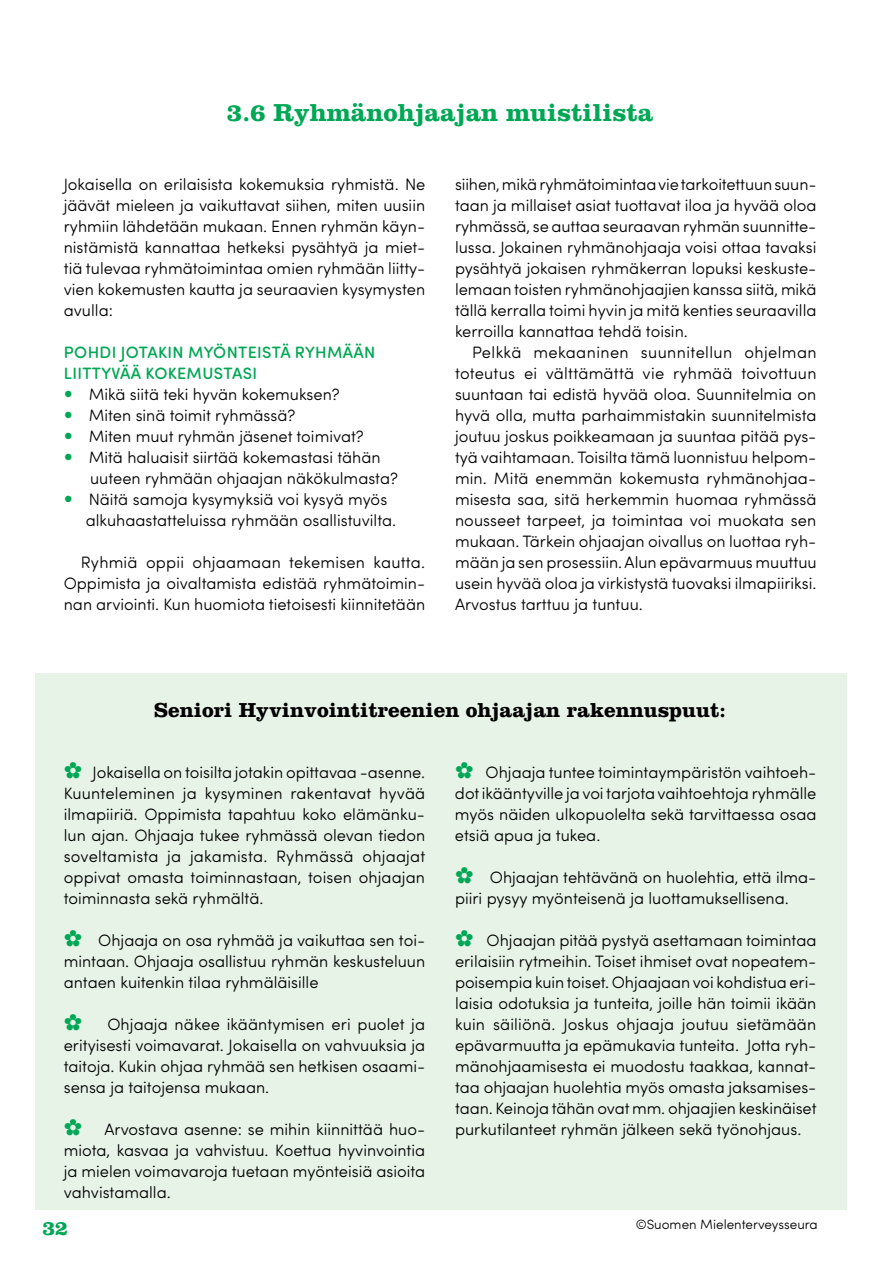
<style>
.page{position:relative;width:893px;height:1263px;background:#fff}
.page>*{position:absolute;margin:0;border:0;box-sizing:border-box;transform-origin:0 0}
.t1{font:700 25.5px "Clarendon";color:#00a754}
.t2{font:700 21px "Clarendon";color:#000}
.t3{font:700 21px "Clarendon";color:#00a754}
.t4{font:300 16.5px/21px "Sofia Pro Soft";color:#000;text-align:justify}
.t5{font:500 16.5px/21px "Sofia Pro Soft";letter-spacing:.02em;color:#00a754}
.t6{font:300 13.5px "Sofia Pro Soft";color:#000}
.s1{color:#00a754}
</style>
<div class="page">
<div style="left:35px;top:673px;width:811px;height:536px;background:#e7f3e7"></div>
<h1 class="t1" style="left:227px;top:97px;width:428px">3.6 Ryhmänohjaajan muistilista</h1>
<p class="t4" style="left:64px;top:173px;width:363px">Jokaisella on erilaisista kokemuksia ryhmistä. Ne jäävät mieleen ja vaikuttavat siihen, miten uusiin ryhmiin lähdetään mukaan. Ennen ryhmän käyn&shy;nistämistä kannattaa hetkeksi pysähtyä ja miet&shy;tiä tulevaa ryhmätoimintaa omien ryhmään liitty&shy;vien kokemusten kautta ja seuraavien kysymysten avulla:</p>
<p class="t5" style="left:64px;top:340px;width:313px">POHDI JOTAKIN MYÖNTEISTÄ RYHMÄÄN<br>LIITTYVÄÄ KOKEMUSTASI</p>
<p class="t4" style="left:86px;top:383px;width:314px;text-align:left">Mikä siitä teki hyvän kokemuksen?<br>Miten sinä toimit ryhmässä?<br>Miten muut ryhmän jäsenet toimivat?<br>Mitä haluaisit siirtää kokemastasi tähän uuteen ryhmään ohjaajan näkökulmasta?<br>Näitä samoja kysymyksiä voi kysyä myös alkuhaastatteluissa ryhmään osallistuvilta.</p>
<p class="t4" style="left:64px;top:551px;width:363px;text-indent:17px">Ryhmiä oppii ohjaamaan tekemisen kautta.<br>Oppimista ja oivaltamista edistää ryhmätoimin&shy;nan arviointi. Kun huomiota tietoisesti kiinnitetään</p>
<p class="t4" style="left:455px;top:173px;width:363px">siihen, mikä ryhmätoimintaa vie tarkoitettuun suun&shy;taan ja millaiset asiat tuottavat iloa ja hyvää oloa ryhmässä, se auttaa seuraavan ryhmän suunnitte&shy;lussa. Jokainen ryhmänohjaaja voisi ottaa tavaksi pysähtyä jokaisen ryhmäkerran lopuksi keskuste&shy;lemaan toisten ryhmänohjaajien kanssa siitä, mikä tällä kerralla toimi hyvin ja mitä kenties seuraavilla kerroilla kannattaa tehdä toisin.</p>
<p class="t4" style="left:455px;top:341px;width:363px;text-indent:17px">Pelkkä mekaaninen suunnitellun ohjelman toteutus ei välttämättä vie ryhmää toivottuun suuntaan tai edistä hyvää oloa. Suunnitelmia on hyvä olla, mutta parhaimmistakin suunnitelmista joutuu joskus poikkeamaan ja suuntaa pitää pys&shy;tyä vaihtamaan. Toisilta tämä luonnistuu helpom&shy;min. Mitä enemmän kokemusta ryhmänohjaa&shy;misesta saa, sitä herkemmin huomaa ryhmässä nousseet tarpeet, ja toimintaa voi muokata sen mukaan. Tärkein ohjaajan oivallus on luottaa ryh&shy;mään ja sen prosessiin. Alun epävarmuus muuttuu usein hyvää oloa ja virkistystä tuovaksi ilmapiiriksi.<br>Arvostus tarttuu ja tuntuu.</p>
<p class="t2" style="left:154px;top:697px;width:573px">Seniori Hyvinvointitreenien ohjaajan rakennuspuut:</p>
<p class="t4" style="left:64px;top:761px;width:363px"><span class="s1">✿</span> Jokaisella on toisilta jotakin opittavaa -asenne.<br>Kuunteleminen ja kysyminen rakentavat hyvää ilmapiiriä. Oppimista tapahtuu koko elämänku&shy;lun ajan. Ohjaaja tukee ryhmässä olevan tiedon soveltamista ja jakamista. Ryhmässä ohjaajat oppivat omasta toiminnastaan, toisen ohjaajan toiminnasta sekä ryhmältä.</p>
<p class="t4" style="left:64px;top:929px;width:363px"><span class="s1">✿</span> Ohjaaja on osa ryhmää ja vaikuttaa sen toi&shy;mintaan. Ohjaaja osallistuu ryhmän keskusteluun antaen kuitenkin tilaa ryhmäläisille</p>
<p class="t4" style="left:64px;top:1013px;width:363px"><span class="s1">✿</span> Ohjaaja näkee ikääntymisen eri puolet ja erityisesti voimavarat. Jokaisella on vahvuuksia ja taitoja. Kukin ohjaa ryhmää sen hetkisen osaami&shy;sensa ja taitojensa mukaan.</p>
<p class="t4" style="left:64px;top:1118px;width:363px"><span class="s1">✿</span> Arvostava asenne: se mihin kiinnittää huo&shy;miota, kasvaa ja vahvistuu. Koettua hyvinvointia ja mielen voimavaroja tuetaan myönteisiä asioita vahvistamalla.</p>
<p class="t4" style="left:455px;top:761px;width:363px"><span class="s1">✿</span> Ohjaaja tuntee toimintaympäristön vaihtoeh&shy;dot ikääntyville ja voi tarjota vaihtoehtoja ryhmälle myös näiden ulkopuolelta sekä tarvittaessa osaa etsiä apua ja tukea.</p>
<p class="t4" style="left:455px;top:866px;width:363px"><span class="s1">✿</span> Ohjaajan tehtävänä on huolehtia, että ilma&shy;piiri pysyy myönteisenä ja luottamuksellisena.</p>
<p class="t4" style="left:455px;top:929px;width:363px"><span class="s1">✿</span> Ohjaajan pitää pystyä asettamaan toimintaa erilaisiin rytmeihin. Toiset ihmiset ovat nopeatem&shy;poisempia kuin toiset. Ohjaajaan voi kohdistua eri&shy;laisia odotuksia ja tunteita, joille hän toimii ikään kuin säiliönä. Joskus ohjaaja joutuu sietämään epävarmuutta ja epämukavia tunteita. Jotta ryh&shy;mänohjaamisesta ei muodostu taakkaa, kannat&shy;taa ohjaajan huolehtia myös omasta jaksamises&shy;taan. Keinoja tähän ovat mm. ohjaajien keskinäiset purkutilanteet ryhmän jälkeen sekä työnohjaus.</p>
<p class="t3" style="left:42px;top:1215px;width:27px">32</p>
<p class="t6" style="left:636px;top:1215px;width:184px">©Suomen Mielenterveysseura</p>
</div>
